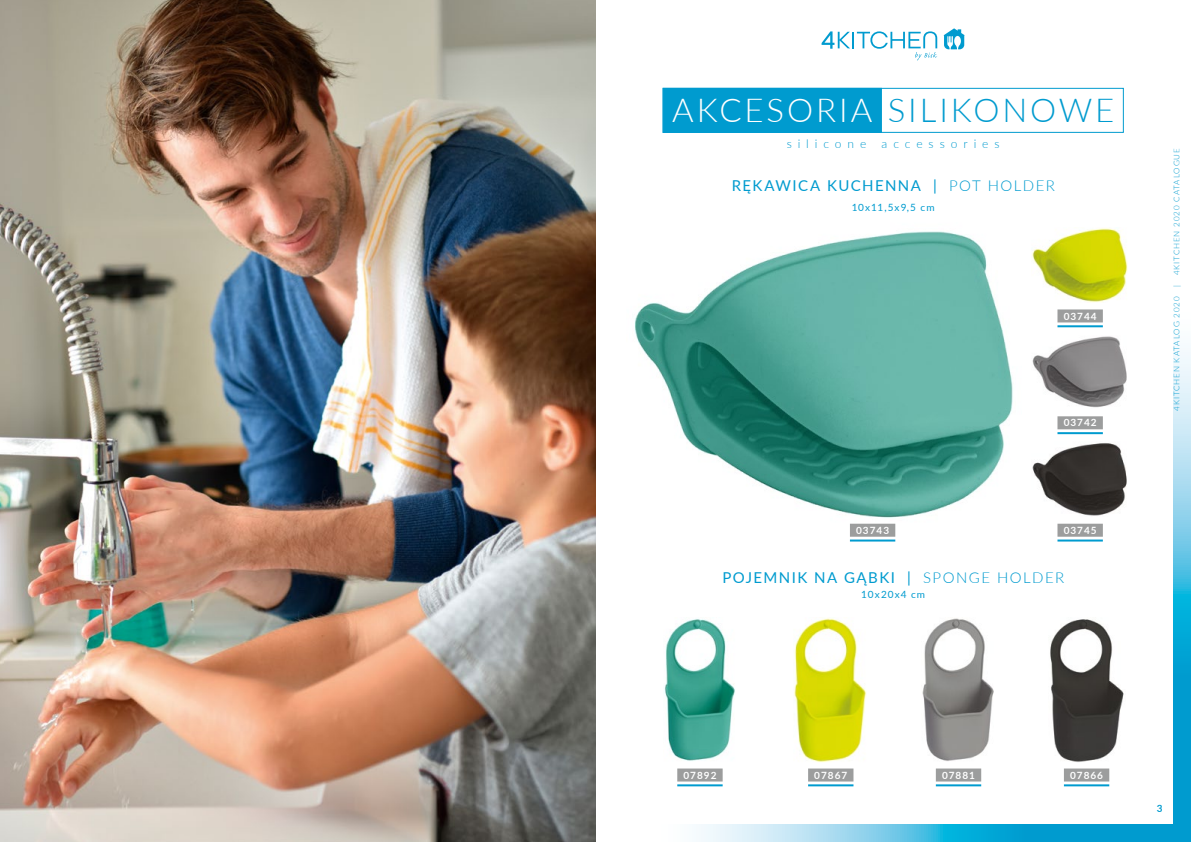
<style>
.page{position:relative;width:1191px;height:842px;background:#fff}
.page>*{position:absolute;margin:0;border:0;box-sizing:border-box;transform-origin:0 0}
.t1{font:300 33px "Lato";letter-spacing:.09em;color:#009bcf}
.t2{font:15px "Lato";letter-spacing:.095em;color:#009bcf}
.t3{font:300 12px "Lato";letter-spacing:.495em;color:#009bcf}
.t4{font:700 10px "Lato";letter-spacing:.1em;color:#fff}
.t5{font:10px "Lato";letter-spacing:.105em;color:#009bcf}
.t6{font:700 10px "Lato";color:#009bcf}
.t7{font:300 8px "Lato";letter-spacing:.115em;color:#009bcf}
.s1{color:#fff}
.s2{font-weight:300}
</style>
<div class="page">
<svg style="left:821px;top:31px;width:116px;height:30px"></svg>
<svg style="left:943px;top:28px;width:22px;height:21px"></svg>
<svg style="left:595px;top:825px;width:579px;height:17px"></svg>
<svg style="left:1174px;top:350px;width:17px;height:492px;background:#53bee1"></svg>
<img style="left:1032px;top:443px;width:95px;height:73px">
<div style="left:1057px;top:524px;width:45px;height:13px;background:#9c9d9d"></div>
<hr style="left:1057px;top:539px;width:45px;height:2px;background:#009bcf">
<img style="left:0;top:0;width:595px;height:842px">
<img style="left:1050px;top:619px;width:74px;height:143px">
<img style="left:794px;top:618px;width:73px;height:144px">
<img style="left:922px;top:618px;width:72px;height:143px">
<img style="left:664px;top:619px;width:71px;height:142px">
<div style="left:1064px;top:768px;width:45px;height:13px;background:#9c9d9d"></div>
<hr style="left:1064px;top:784px;width:45px;height:2px;background:#009bcf">
<div style="left:808px;top:768px;width:45px;height:13px;background:#9c9d9d"></div>
<hr style="left:808px;top:784px;width:45px;height:2px;background:#009bcf">
<div style="left:936px;top:768px;width:45px;height:13px;background:#9c9d9d"></div>
<hr style="left:936px;top:784px;width:45px;height:2px;background:#009bcf">
<div style="left:677px;top:768px;width:45px;height:13px;background:#9c9d9d"></div>
<hr style="left:677px;top:784px;width:45px;height:2px;background:#009bcf">
<div style="left:662px;top:88px;width:461px;height:45px;border:1px solid #009bcf"></div>
<div style="left:662px;top:88px;width:220px;height:45px;background:#009bcf"></div>
<img style="left:634px;top:231px;width:379px;height:295px">
<img style="left:1032px;top:336px;width:95px;height:72px">
<div style="left:1057px;top:416px;width:45px;height:13px;background:#9c9d9d"></div>
<hr style="left:1057px;top:432px;width:45px;height:2px;background:#009bcf">
<img style="left:1032px;top:228px;width:96px;height:74px">
<div style="left:1057px;top:309px;width:45px;height:13px;background:#9c9d9d"></div>
<hr style="left:1057px;top:325px;width:45px;height:2px;background:#009bcf">
<div style="left:850px;top:524px;width:45px;height:13px;background:#9c9d9d"></div>
<hr style="left:850px;top:539px;width:45px;height:2px;background:#009bcf">
<h1 class="t1" style="left:672px;top:87px;width:444px"><span class="s1">AKCESORIA</span> SILIKONOWE</h1>
<p class="t3" style="left:787px;top:135px;width:81px">silicone</p>
<p class="t3" style="left:881px;top:135px;width:120px">accessories</p>
<p class="t2" style="left:731px;top:174px;width:325px">RĘKAWICA KUCHENNA | <span class="s2">POT HOLDER</span></p>
<p class="t5" style="left:851px;top:200px;width:84px">10x11,5x9,5 cm</p>
<p class="t4" style="left:856px;top:523px;width:34px">03743</p>
<p class="t4" style="left:1063px;top:309px;width:34px">03744</p>
<p class="t4" style="left:1063px;top:415px;width:34px">03742</p>
<p class="t4" style="left:1063px;top:523px;width:34px">03745</p>
<p class="t2" style="left:722px;top:567px;width:343px">POJEMNIK NA GĄBKI | <span class="s2">SPONGE HOLDER</span></p>
<p class="t5" style="left:861px;top:588px;width:65px">10x20x4 cm</p>
<p class="t7" style="left:1171px;top:411px;width:264px;rotate:-90deg">4KITCHEN KATALOG 2020 | 4KITCHEN 2020 CATALOGUE</p>
<p class="t4" style="left:683px;top:768px;width:34px">07892</p>
<p class="t4" style="left:814px;top:768px;width:34px">07867</p>
<p class="t4" style="left:942px;top:768px;width:34px">07881</p>
<p class="t4" style="left:1070px;top:768px;width:34px">07866</p>
<p class="t6" style="left:1156px;top:801px;width:7px">3</p>
</div>
